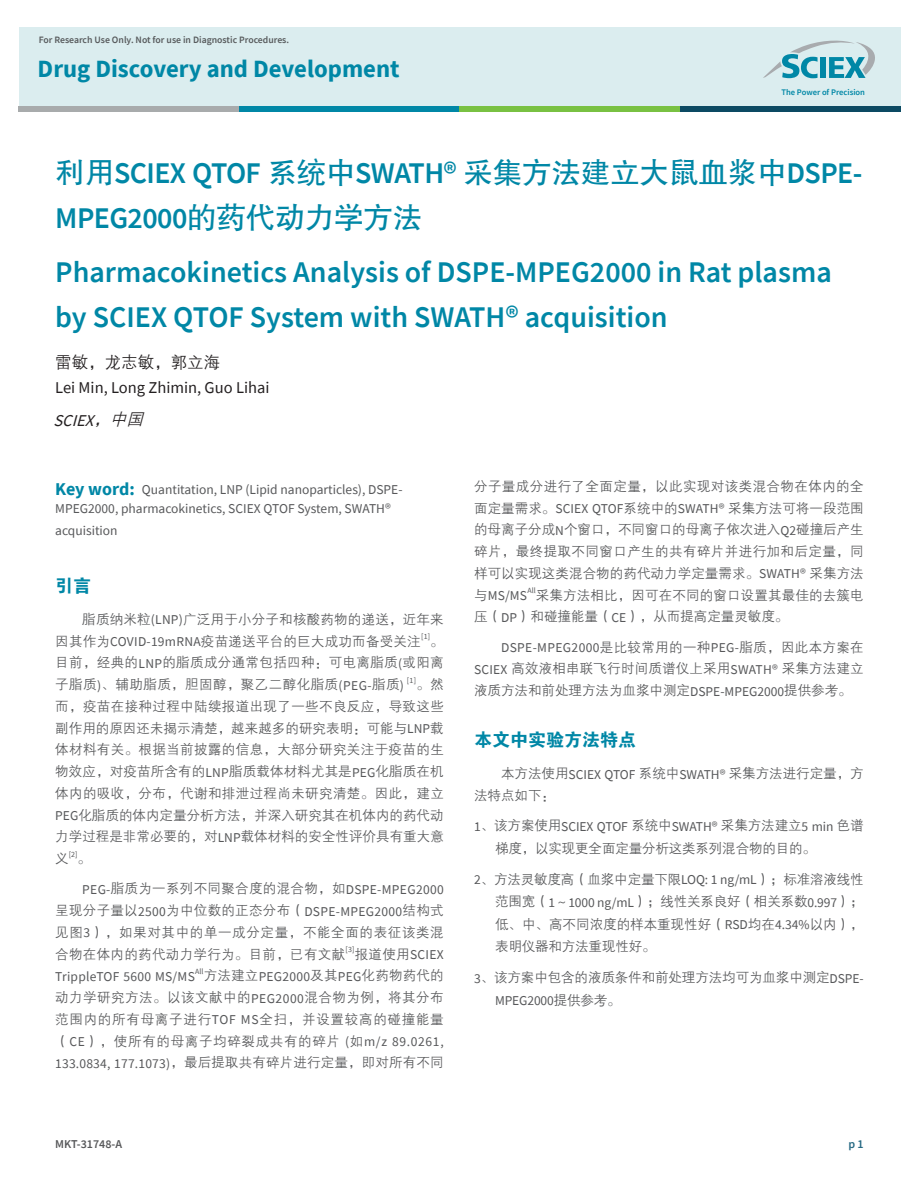
<style>
.page{position:relative;width:918px;height:1188px;background:#fff}
.page>*{position:absolute;margin:0;border:0;box-sizing:border-box;transform-origin:0 0}
.t1{font:600 30px/45px "Source Sans Pro";color:#0087a6}
.t2{font:600 30px/45px "Source Sans Pro";letter-spacing:-.02em;color:#0087a6}
.t3{font:700 24.75px "Source Sans Pro";color:#0087a6}
.t4{font:18px "FZDHTK GBK1 0";color:#0087a6}
.t5{font:16.5px/32.5px "Source Sans Pro";color:#231f20}
.t6{font:16.5px "FZZDXK GBK1 0";color:#231f20}
.t7{font:13.5px/21.8px "FZZDXK GBK1 0";letter-spacing:.005em;color:#57585a;text-align:justify}
.t8{font:13.5px/19.5px "Source Sans Pro";color:#57585a}
.t9{font:13.5px "Source Sans Pro";letter-spacing:.025em;color:#57585a}
.t10{font:13.5px "Source Sans Pro";letter-spacing:.02em;color:#57585a}
.t11{font:600 12px "Source Sans Pro";color:#57585a}
.t12{font:600 12px "Source Sans Pro";color:#266983}
.t13{font:600 9.75px "Source Sans Pro";color:#575a5c}
.t14{font:600 8.55px "Source Sans Pro";color:#0087a6}
.t15{font:7.8px "Source Sans Pro";color:#57585a}
.s1{font-family:"FZHTK GBK1 0";font-weight:400}
.s2{font-style:italic}
.s3{font-family:"FZZDXK GBK1 0";font-style:italic}
.s4{font-weight:700;font-size:18px;color:#0087a6}
.s5{font-family:"Source Sans Pro"}
.s6{font-family:"FZZDXK GBK1 0";font-size:13.5px}
.s7{font-family:"FZZDXK GBK1 0"}
</style>
<div class="page">
<div style="left:19px;top:27px;width:881px;height:84px;background:#dbedef"></div>
<div style="left:19px;top:106px;width:220px;height:5px;background:#a8abac"></div>
<div style="left:239px;top:106px;width:220px;height:5px;background:#0087a6"></div>
<div style="left:459px;top:106px;width:221px;height:5px;background:#79c142"></div>
<div style="left:680px;top:106px;width:220px;height:5px;background:#0c4a63"></div>
<svg style="left:763px;top:41px;width:112px;height:37px"></svg>
<p class="t13" style="left:39px;top:33px;width:252px">For Research Use Only. Not for use in Diagnostic Procedures.</p>
<h2 class="t3" style="left:38px;top:52px;width:364px">Drug Discovery and Development</h2>
<p class="t14" style="left:782px;top:86px;width:85px">The Power of Precision</p>
<h1 class="t2" style="left:55px;top:150px;width:809px"><span class="s1">利用</span>SCIEX QTOF <span class="s1">系统中</span>SWATH® <span class="s1">采集方法建立大鼠血浆中</span>DSPE-<br>MPEG2000<span class="s1">的药代动力学方法</span></h1>
<h1 class="t1" style="left:55px;top:249px;width:778px">Pharmacokinetics Analysis of DSPE-MPEG2000 in Rat plasma by SCIEX QTOF System with SWATH® acquisition</h1>
<p class="t6" style="left:55px;top:354px;width:167px">雷敏，龙志敏，郭立海</p>
<p class="t5" style="left:54px;top:371px;width:217px">Lei Min, Long Zhimin, Guo Lihai<br><span class="s2">SCIEX</span><span class="s3">，中国</span></p>
<p class="t8" style="left:55px;top:479px;width:349px"><span class="s4">Key word:</span> Quantitation, LNP (Lipid nanoparticles), DSPE-<br>MPEG2000, pharmacokinetics, SCIEX QTOF System, SWATH®</p>
<p class="t8" style="left:55px;top:521px;width:64px">acquisition</p>
<h3 class="t4" style="left:55px;top:576px;width:37px">引言</h3>
<p class="t7" style="left:55px;top:609px;width:390px;text-indent:27px">脂质纳米粒<span class="s5">(LNP)</span>广泛用于小分子和核酸药物的递送，近年来因其作为<span class="s5">COVID-19mRNA</span>疫苗递送平台的巨大成功而备受关注<sup>[1]</sup>。目前，经典的<span class="s5">LNP</span>的脂质成分通常包括四种：可电离脂质<span class="s5">(</span>或阳离子脂质<span class="s5">)</span>、辅助脂质，胆固醇，聚乙二醇化脂质<span class="s5">(PEG-</span>脂质<span class="s5">)</span></p>
<p class="t15" style="left:407px;top:675px;width:38px">[1]<span class="s6">。然</span></p>
<p class="t7" style="left:55px;top:696px;width:390px">而，疫苗在接种过程中陆续报道出现了一些不良反应，导致这些副作用的原因还未揭示清楚，越来越多的研究表明：可能与<span class="s5">LNP</span>载体材料有关。根据当前披露的信息，大部分研究关注于疫苗的生物效应，对疫苗所含有的<span class="s5">LNP</span>脂质载体材料尤其是<span class="s5">PEG</span>化脂质在机体内的吸收，分布，代谢和排泄过程尚未研究清楚。因此，建立<span class="s5">PEG</span>化脂质的体内定量分析方法，并深入研究其在机体内的药代动力学过程是非常必要的，对<span class="s5">LNP</span>载体材料的安全性评价具有重大意</p>
<p class="t15" style="left:55px;top:849px;width:37px"><span class="s6">义</span>[2]<span class="s6">。</span></p>
<p class="t9" style="left:82px;top:881px;width:363px">PEG-<span class="s7">脂质为一系列不同聚合度的混合物，如</span>DSPE-MPEG2000</p>
<p class="t7" style="left:55px;top:900px;width:390px">呈现分子量以<span class="s5">2500</span>为中位数的正态分布（<span class="s5">DSPE-MPEG2000</span>结构式见图<span class="s5">3</span>），如果对其中的单一成分定量，不能全面的表征该类混合物在体内的药代动力学行为。目前，已有文献<sup>[3]</sup>报道使用<span class="s5">SCIEX</span></p>
<p class="t10" style="left:55px;top:968px;width:390px">TrippleTOF 5600 MS/MS<sup>All</sup><span class="s7">方法建立</span>PEG2000<span class="s7">及其</span>PEG<span class="s7">化药物药代的</span></p>
<p class="t7" style="left:55px;top:987px;width:390px">动力学研究方法。以该文献中的<span class="s5">PEG2000</span>混合物为例，将其分布范围内的所有母离子进行<span class="s5">TOF MS</span>全扫，并设置较高的碰撞能量（<span class="s5">CE</span>），使所有的母离子均碎裂成共有的碎片 <span class="s5">(</span>如<span class="s5">m/z 89.0261, 133.0834, 177.1073)</span>，最后提取共有碎片进行定量，即对所有不同</p>
<p class="t11" style="left:55px;top:1136px;width:68px">MKT-31748-A</p>
<p class="t7" style="left:474px;top:475px;width:391px">分子量成分进行了全面定量，以此实现对该类混合物在体内的全面定量需求。<span class="s5">SCIEX QTOF</span>系统中的<span class="s5">SWATH®</span> 采集方法可将一段范围的母离子分成<span class="s5">N</span>个窗口，不同窗口的母离子依次进入<span class="s5">Q2</span>碰撞后产生碎片，最终提取不同窗口产生的共有碎片并进行加和后定量，同样可以实现这类混合物的药代动力学定量需求。<span class="s5">SWATH®</span> 采集方法与<span class="s5">MS/MS</span><sup>All</sup>采集方法相比，因可在不同的窗口设置其最佳的去簇电压（<span class="s5">DP</span>）和碰撞能量（<span class="s5">CE</span>），从而提高定量灵敏度。</p>
<p class="t9" style="left:501px;top:639px;width:364px">DSPE-MPEG2000<span class="s7">是比较常用的一种</span>PEG-<span class="s7">脂质，因此本方案在</span></p>
<p class="t7" style="left:474px;top:658px;width:391px"><span class="s5">SCIEX</span> 高效液相串联飞行时间质谱仪上采用<span class="s5">SWATH®</span> 采集方法建立液质方法和前处理方法为血浆中测定<span class="s5">DSPE-MPEG2000</span>提供参考。</p>
<h3 class="t4" style="left:474px;top:730px;width:163px">本文中实验方法特点</h3>
<p class="t7" style="left:474px;top:763px;width:391px;text-indent:27px">本方法使用<span class="s5">SCIEX QTOF</span> 系统中<span class="s5">SWATH®</span> 采集方法进行定量，方法特点如下：</p>
<p class="t8" style="left:474px;top:817px;width:391px">1<span class="s7">、该方案使用</span>SCIEX QTOF <span class="s7">系统中</span>SWATH® <span class="s7">采集方法建立</span>5 min <span class="s7">色谱</span></p>
<p class="t7" style="left:495px;top:837px;width:322px">梯度，以实现更全面定量分析这类系列混合物的目的。</p>
<p class="t7" style="left:495px;top:868px;width:370px;line-height:22.5px;text-indent:-21px"><span class="s5">2</span>、方法灵敏度高（血浆中定量下限<span class="s5">LOQ: 1 ng/mL</span>）；标准溶液线性范围宽（<span class="s5">1</span>～<span class="s5">1000 ng/mL</span>）；线性关系良好（相关系数<span class="s5">0.997</span>）；低、中、高不同浓度的样本重现性好（<span class="s5">RSD</span>均在<span class="s5">4.34%</span>以内），表明仪器和方法重现性好。</p>
<p class="t7" style="left:474px;top:967px;width:391px"><span class="s5">3</span>、该方案中包含的液质条件和前处理方法均可为血浆中测定<span class="s5">DSPE-</span></p>
<p class="t8" style="left:495px;top:991px;width:127px">MPEG2000<span class="s7">提供参考。</span></p>
<p class="t12" style="left:848px;top:1136px;width:17px">p 1</p>
</div>
